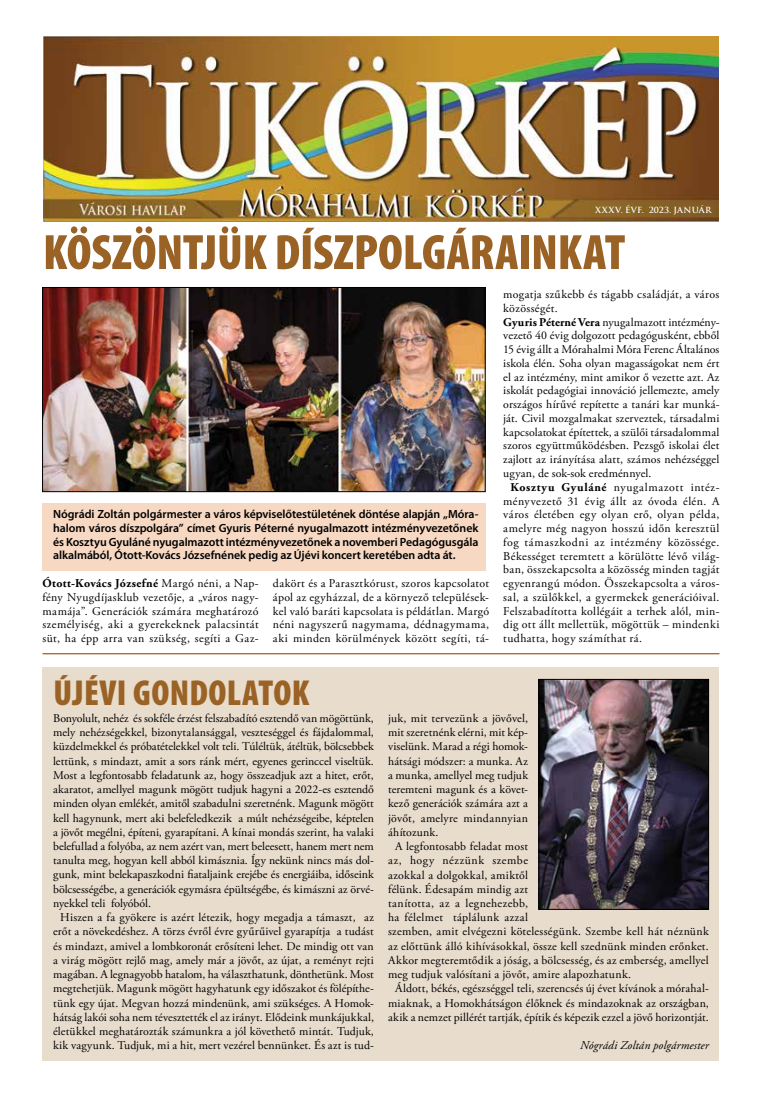
<style>
.page{position:relative;width:762px;height:1099px;background:#fff}
.page>*{position:absolute;margin:0;border:0;box-sizing:border-box;transform-origin:0 0}
.t1{font:900 condensed 50px "Myriad Pro";letter-spacing:-.005em;color:#9a6325}
.t2{font:900 condensed 36.25px "Myriad Pro";letter-spacing:.01em;color:#9a6325}
.t3{font:11.88px/13.8px "Adobe Garamond Pro";letter-spacing:.015em;color:#000;text-align:justify}
.t4{font:600 11.88px/13.8px "Myriad Pro";letter-spacing:-.005em;color:#000;text-align:justify}
.t5{font:11.88px "Adobe Garamond Pro";letter-spacing:.035em;color:#000}
.t6{font:11.88px "Adobe Garamond Pro";letter-spacing:-.005em;color:#000}
.t7{font:11.88px "Adobe Garamond Pro";letter-spacing:.04em;color:#000}
.t8{font:11.88px "Adobe Garamond Pro";letter-spacing:.045em;color:#000}
.t9{font:11.88px "Adobe Garamond Pro";letter-spacing:.055em;color:#000}
.t10{font:italic 11.88px "Adobe Garamond Pro";letter-spacing:.01em;color:#000}
.t11{font:11.88px "Adobe Garamond Pro";letter-spacing:.05em;color:#000}
.t12{font:700 8.25px "Trajan Pro";letter-spacing:.04em;color:#fff}
.s1{font-weight:700}
</style>
<div class="page">
<div style="left:43px;top:503px;width:442px;height:67px;background:#f7d8c2"></div>
<img style="left:44px;top:36px;width:675px;height:185px">
<div style="left:43px;top:666px;width:676px;height:394px;background:#e8dccd"></div>
<img style="left:541px;top:681px;width:166px;height:226px">
<div style="left:539px;top:679px;width:170px;height:230px;border:1px solid #000"></div>
<img style="left:44px;top:289px;width:439px;height:201px">
<div style="left:42px;top:287px;width:443px;height:205px;border:1px solid #000"></div>
<hr style="left:43px;top:653px;width:676px;height:1px;background:#9a6325">
<p class="t12" style="left:595px;top:205px;width:118px">XXXV. ÉVF. 2023. JANUÁR</p>
<h1 class="t1" style="left:43px;top:224px;width:584px">KÖSZÖNTJÜK DÍSZPOLGÁRAINKAT</h1>
<p class="t4" style="left:53px;top:507px;width:427px">Nógrádi Zoltán polgármester a város képviselőtestületének döntése alapján „Móra&shy;halom város díszpolgára” címet Gyuris Péterné nyugalmazott intézményvezetőnek és Kosztyu Gyuláné nyugalmazott intézményvezetőnek a novemberi Pedagógusgála alkalmából, Ótott-Kovács Józsefnének pedig az Újévi koncert keretében adta át.</p>
<p class="t3" style="left:43px;top:576px;width:218px"><span class="s1">Ótott-Kovács Józsefné</span> Margó néni, a Nap&shy;fény Nyugdíjasklub vezetője, a „város nagy&shy;mamája”. Generációk számára meghatározó személyiség, aki a gyerekeknek palacsintát süt, ha épp arra van szükség, segíti a Gaz-</p>
<p class="t3" style="left:273px;top:576px;width:218px">dakört és a Parasztkórust, szoros kapcsolatot ápol az egyházzal, de a környező települések&shy;kel való baráti kapcsolata is példátlan. Margó néni nagyszerű nagymama, dédnagymama, aki minden körülmények között segíti, tá-</p>
<p class="t3" style="left:503px;top:288px;width:218px">mogatja szűkebb és tágabb családját, a város</p>
<p class="t3" style="left:503px;top:302px;width:56px">közösségét.</p>
<p class="t3" style="left:503px;top:315px;width:218px"><span class="s1">Gyuris Péterné Vera</span> nyugalmazott intézmény-</p>
<p class="t3" style="left:503px;top:329px;width:218px">vezető 40 évig dolgozott pedagógusként, ebből</p>
<p class="t3" style="left:503px;top:343px;width:218px">15 évig állt a Mórahalmi Móra Ferenc Általános</p>
<p class="t3" style="left:503px;top:357px;width:218px">iskola élén. Soha olyan magasságokat nem ért</p>
<p class="t3" style="left:503px;top:370px;width:218px">el az intézmény, mint amikor ő vezette azt. Az</p>
<p class="t3" style="left:503px;top:384px;width:218px">iskolát pedagógiai innováció jellemezte, amely</p>
<p class="t3" style="left:503px;top:398px;width:218px">országos hírűvé repítette a tanári kar munká-</p>
<p class="t3" style="left:503px;top:412px;width:218px">ját. Civil mozgalmakat szerveztek, társadalmi</p>
<p class="t3" style="left:503px;top:425px;width:218px">kapcsolatokat építettek, a szülői társadalommal</p>
<p class="t3" style="left:503px;top:439px;width:218px">szoros együttműködésben. Pezsgő iskolai élet</p>
<p class="t3" style="left:503px;top:453px;width:218px">zajlott az irányítása alatt, számos nehézséggel</p>
<p class="t3" style="left:503px;top:467px;width:150px">ugyan, de sok-sok eredménnyel.</p>
<p class="t9" style="left:510px;top:480px;width:211px"><span class="s1">Kosztyu Gyuláné</span> nyugalmazott intéz-</p>
<p class="t7" style="left:503px;top:493px;width:218px">ményvezető 31 évig állt az óvoda élén. A</p>
<p class="t7" style="left:503px;top:507px;width:218px">város életében egy olyan erő, olyan példa,</p>
<p class="t5" style="left:503px;top:521px;width:218px">amelyre még nagyon hosszú időn keresztül</p>
<p class="t8" style="left:503px;top:535px;width:218px">fog támaszkodni az intézmény közössége.</p>
<p class="t5" style="left:503px;top:548px;width:218px">Békességet teremtett a körülötte lévő világ-</p>
<p class="t3" style="left:503px;top:563px;width:218px">ban, összekapcsolta a közösség minden tagját</p>
<p class="t3" style="left:503px;top:577px;width:218px">egyenrangú módon. Összekapcsolta a város-</p>
<p class="t5" style="left:503px;top:590px;width:218px">sal, a szülőkkel, a gyermekek generációival.</p>
<p class="t3" style="left:503px;top:604px;width:218px">Felszabadította kollégáit a terhek alól, min-</p>
<p class="t5" style="left:503px;top:617px;width:218px">dig ott állt mellettük, mögöttük – mindenki</p>
<p class="t5" style="left:503px;top:631px;width:140px">tudhatta, hogy számíthat rá.</p>
<h2 class="t2" style="left:54px;top:672px;width:257px">ÚJÉVI GONDOLATOK</h2>
<p class="t6" style="left:53px;top:711px;width:322px">Bonyolult, nehéz és sokféle érzést felszabadító esztendő van mögöttünk,</p>
<p class="t3" style="left:53px;top:726px;width:322px">mely nehézségekkel, bizonytalansággal, veszteséggel és fájdalommal,</p>
<p class="t3" style="left:53px;top:740px;width:322px">küzdelmekkel és próbatételekkel volt teli. Túléltük, átéltük, bölcsebbek</p>
<p class="t3" style="left:53px;top:754px;width:322px">lettünk, s mindazt, amit a sors ránk mért, egyenes gerinccel viseltük.</p>
<p class="t3" style="left:53px;top:768px;width:322px">Most a legfontosabb feladatunk az, hogy összeadjuk azt a hitet, erőt,</p>
<p class="t3" style="left:53px;top:782px;width:322px">akaratot, amellyel magunk mögött tudjuk hagyni a 2022-es esztendő</p>
<p class="t3" style="left:53px;top:797px;width:322px">minden olyan emlékét, amitől szabadulni szeretnénk. Magunk mögött</p>
<p class="t3" style="left:53px;top:811px;width:322px">kell hagynunk, mert aki belefeledkezik a múlt nehézségeibe, képtelen</p>
<p class="t3" style="left:53px;top:825px;width:322px">a jövőt megélni, építeni, gyarapítani. A kínai mondás szerint, ha valaki</p>
<p class="t3" style="left:53px;top:839px;width:322px">belefullad a folyóba, az nem azért van, mert beleesett, hanem mert nem</p>
<p class="t3" style="left:53px;top:854px;width:322px">tanulta meg, hogyan kell abból kimásznia. Így nekünk nincs más dol-</p>
<p class="t3" style="left:53px;top:868px;width:322px">gunk, mint belekapaszkodni fiataljaink erejébe és energiáiba, időseink</p>
<p class="t3" style="left:53px;top:882px;width:322px">bölcsességébe, a generációk egymásra épültségébe, és kimászni az örvé-</p>
<p class="t6" style="left:53px;top:896px;width:99px">nyekkel teli folyóból.</p>
<p class="t3" style="left:60px;top:910px;width:315px">Hiszen a fa gyökere is azért létezik, hogy megadja a támaszt, az</p>
<p class="t3" style="left:53px;top:925px;width:322px">erőt a növekedéshez. A törzs évről évre gyűrűivel gyarapítja a tudást</p>
<p class="t3" style="left:53px;top:939px;width:322px">és mindazt, amivel a lombkoronát erősíteni lehet. De mindig ott van</p>
<p class="t3" style="left:53px;top:953px;width:322px">a virág mögött rejlő mag, amely már a jövőt, az újat, a reményt rejti</p>
<p class="t3" style="left:53px;top:967px;width:322px">magában. A legnagyobb hatalom, ha választhatunk, dönthetünk. Most</p>
<p class="t3" style="left:53px;top:982px;width:322px">megtehetjük. Magunk mögött hagyhatunk egy időszakot és fölépíthe-</p>
<p class="t3" style="left:53px;top:996px;width:322px">tünk egy újat. Megvan hozzá mindenünk, ami szükséges. A Homok-</p>
<p class="t3" style="left:53px;top:1010px;width:322px">hátság lakói soha nem tévesztették el az irányt. Elődeink munkájukkal,</p>
<p class="t3" style="left:53px;top:1024px;width:322px">életükkel meghatározták számunkra a jól követhető mintát. Tudjuk,</p>
<p class="t3" style="left:53px;top:1039px;width:322px">kik vagyunk. Tudjuk, mi a hit, mert vezérel bennünket. És azt is tud-</p>
<p class="t3" style="left:388px;top:711px;width:141px">juk, mit tervezünk a jövővel,</p>
<p class="t3" style="left:388px;top:726px;width:141px">mit szeretnénk elérni, mit kép-</p>
<p class="t3" style="left:388px;top:740px;width:141px">viselünk. Marad a régi homok-</p>
<p class="t3" style="left:388px;top:754px;width:141px">hátsági módszer: a munka. Az</p>
<p class="t3" style="left:388px;top:768px;width:141px">a munka, amellyel meg tudjuk</p>
<p class="t3" style="left:388px;top:782px;width:141px">teremteni magunk és a követ-</p>
<p class="t3" style="left:388px;top:797px;width:141px">kező generációk számára azt a</p>
<p class="t3" style="left:388px;top:811px;width:141px">jövőt, amelyre mindannyian</p>
<p class="t3" style="left:388px;top:825px;width:52px">áhítozunk.</p>
<p class="t3" style="left:395px;top:839px;width:134px">A legfontosabb feladat most</p>
<p class="t11" style="left:388px;top:853px;width:141px">az, hogy nézzünk szembe</p>
<p class="t3" style="left:388px;top:868px;width:141px">azokkal a dolgokkal, amiktől</p>
<p class="t3" style="left:388px;top:882px;width:141px">félünk. Édesapám mindig azt</p>
<p class="t5" style="left:388px;top:896px;width:141px">tanította, az a legnehezebb,</p>
<p class="t3" style="left:388px;top:911px;width:141px">ha félelmet táplálunk azzal</p>
<p class="t3" style="left:388px;top:925px;width:322px">szemben, amit elvégezni kötelességünk. Szembe kell hát néznünk</p>
<p class="t3" style="left:388px;top:939px;width:322px">az előttünk álló kihívásokkal, össze kell szednünk minden erőnket.</p>
<p class="t3" style="left:388px;top:953px;width:322px">Akkor megteremtődik a jóság, a bölcsesség, és az emberség, amellyel</p>
<p class="t3" style="left:388px;top:967px;width:245px">meg tudjuk valósítani a jövőt, amire alapozhatunk.</p>
<p class="t3" style="left:395px;top:982px;width:315px">Áldott, békés, egészséggel teli, szerencsés új évet kívánok a mórahal-</p>
<p class="t3" style="left:388px;top:996px;width:322px">miaknak, a Homokhátságon élőknek és mindazoknak az országban,</p>
<p class="t3" style="left:388px;top:1010px;width:322px">akik a nemzet pillérét tartják, építik és képezik ezzel a jövő horizontját.</p>
<p class="t10" style="left:580px;top:1038px;width:130px">Nógrádi Zoltán polgármester</p>
</div>
